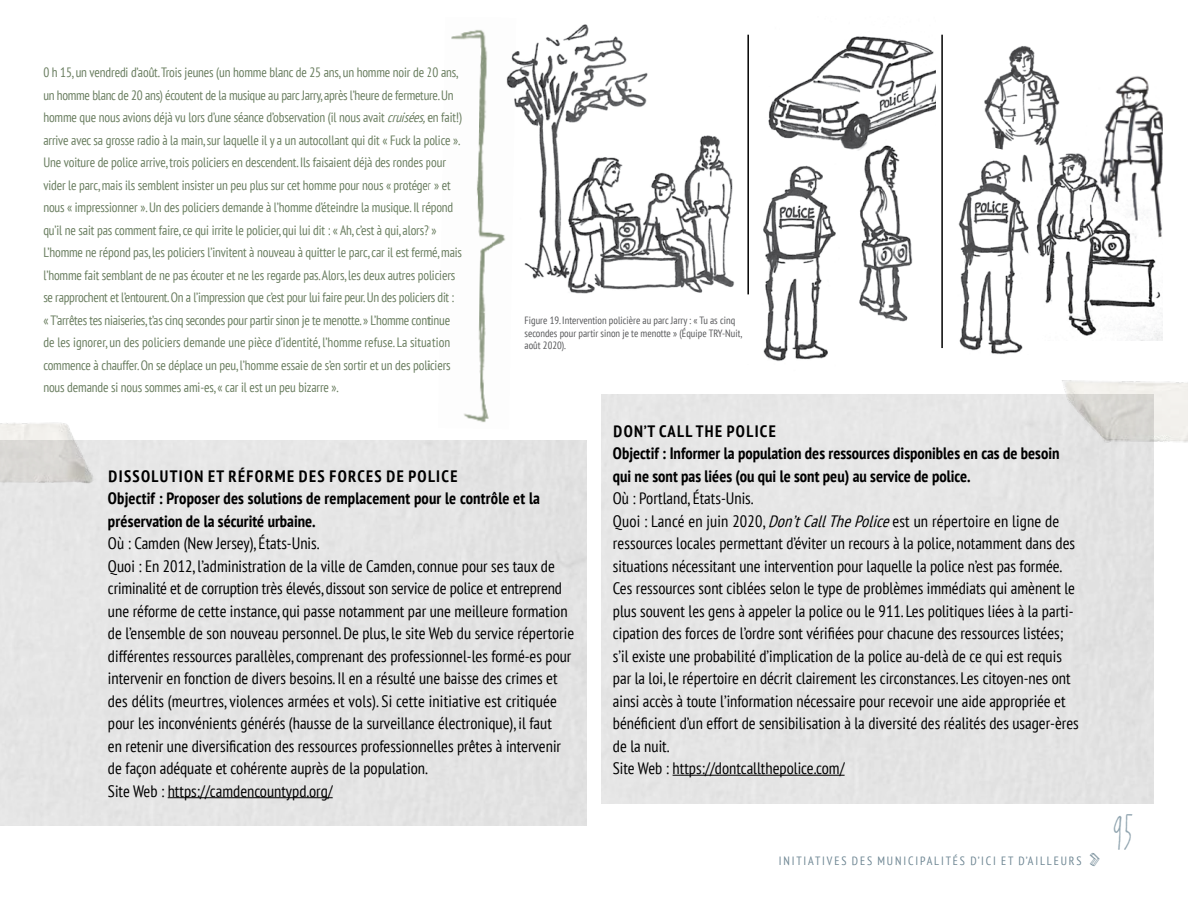
<style>
.page{position:relative;width:1188px;height:918px;background:#fff}
.page>*{position:absolute;margin:0;border:0;box-sizing:border-box;transform-origin:0 0}
.t1{font:45px "Balladofa Thin Man";color:#91a5b0}
.t2{font:condensed 16.5px/22.5px "PT Sans";color:#000}
.t3{font:700 condensed 16.5px/22.5px "PT Sans";color:#000}
.t4{font:condensed 13.5px/22.5px "PT Sans";letter-spacing:-.01em;color:#697d5f}
.t5{font:condensed 12px "PT Sans";letter-spacing:.155em;color:#6e8693}
.t6{font:condensed 10.5px/12.8px "PT Sans";color:#58595b}
.s1{font-style:italic}
.s2{font-family:"Mitten Hollow";font-stretch:normal;font-size:24px}
</style>
<div class="page">
<img style="left:768px;top:36px;width:167px;height:114px">
<img style="left:0;top:422px;width:122px;height:73px">
<img style="left:1049px;top:380px;width:139px;height:66px">
<hr style="left:168px;top:797px;width:165px;height:1px;background:#000">
<hr style="left:673px;top:775px;width:172px;height:1px;background:#000">
<img style="left:516px;top:24px;width:218px;height:270px">
<img style="left:747px;top:165px;width:89px;height:196px">
<img style="left:958px;top:186px;width:71px;height:168px">
<img style="left:1036px;top:153px;width:127px;height:188px">
<img style="left:854px;top:127px;width:62px;height:195px">
<img style="left:980px;top:46px;width:84px;height:141px">
<img style="left:1082px;top:76px;width:81px;height:174px">
<hr style="left:747px;top:35px;width:2px;height:259px;background:#000">
<hr style="left:941px;top:35px;width:2px;height:313px;background:#000">
<img style="left:451px;top:29px;width:65px;height:394px">
<p class="t4" style="left:43px;top:61px;width:420px">0 h 15, un vendredi d’août. Trois jeunes (un homme blanc de 25 ans, un homme noir de 20 ans, un homme blanc de 20 ans) écoutent de la musique au parc Jarry, après l’heure de fermeture. Un homme que nous avions déjà vu lors d’une séance d’observation (il nous avait <span class="s1">cruisées,</span>en fait!) arrive avec sa grosse radio à la main, sur laquelle il y a un autocollant qui dit « Fuck la police ».<br>Une voiture de police arrive, trois policiers en descendent. Ils faisaient déjà des rondes pour vider le parc, mais ils semblent insister un peu plus sur cet homme pour nous « protéger » et nous « impressionner ». Un des policiers demande à l’homme d’éteindre la musique. Il répond qu’il ne sait pas comment faire, ce qui irrite le policier, qui lui dit : « Ah, c’est à qui, alors? » L’homme ne répond pas, les policiers l’invitent à nouveau à quitter le parc, car il est fermé, mais l’homme fait semblant de ne pas écouter et ne les regarde pas. Alors, les deux autres policiers se rapprochent et l’entourent. On a l’impression que c’est pour lui faire peur. Un des policiers dit : « T’arrêtes tes niaiseries, t’as cinq secondes pour partir sinon je te menotte. » L’homme continue de les ignorer, un des policiers demande une pièce d’identité, l’homme refuse. La situation commence à chauffer. On se déplace un peu, l’homme essaie de s’en sortir et un des policiers nous demande si nous sommes ami-es, « car il est un peu bizarre ».</p>
<p class="t6" style="left:525px;top:314px;width:219px">Figure 19. Intervention policière au parc Jarry : « Tu as cinq secondes pour partir sinon je te menotte » (Équipe TRY-Nuit, août 2020).</p>
<p class="t3" style="left:108px;top:464px;width:434px">DISSOLUTION ET RÉFORME DES FORCES DE POLICE<br>Objectif : Proposer des solutions de remplacement pour le contrôle et la préservation de la sécurité urbaine.</p>
<p class="t2" style="left:108px;top:532px;width:468px">Où : Camden (New Jersey), États-Unis.<br>Quoi : En 2012, l’administration de la ville de Camden, connue pour ses taux de criminalité et de corruption très élevés, dissout son service de police et entreprend une réforme de cette instance, qui passe notamment par une meilleure formation de l’ensemble de son nouveau personnel. De plus, le site Web du service répertorie différentes ressources parallèles, comprenant des professionnel-les formé-es pour intervenir en fonction de divers besoins. Il en a résulté une baisse des crimes et des délits (meurtres, violences armées et vols). Si cette initiative est critiquée pour les inconvénients générés (hausse de la surveillance électronique), il faut<br>en retenir une diversification des ressources professionnelles prêtes à intervenir de façon adéquate et cohérente auprès de la population.<br>Site Web : https://camdencountypd.org/</p>
<p class="t3" style="left:613px;top:419px;width:448px">DON’T CALL THE POLICE<br>Objectif : Informer la population des ressources disponibles en cas de besoin qui ne sont pas liées (ou qui le sont peu) au service de police.</p>
<p class="t2" style="left:613px;top:487px;width:467px">Où : Portland, États-Unis.<br>Quoi : Lancé en juin 2020, <span class="s1">Don’tCallThePolice</span>est un répertoire en ligne de ressources locales permettant d’éviter un recours à la police, notamment dans des situations nécessitant une intervention pour laquelle la police n’est pas formée.<br>Ces ressources sont ciblées selon le type de problèmes immédiats qui amènent le plus souvent les gens à appeler la police ou le 911. Les politiques liées à la parti&shy;cipation des forces de l’ordre sont vérifiées pour chacune des ressources listées; s’il existe une probabilité d’implication de la police au-delà de ce qui est requis par la loi, le répertoire en décrit clairement les circonstances. Les citoyen-nes ont ainsi accès à toute l’information nécessaire pour recevoir une aide appropriée et bénéficient d’un effort de sensibilisation à la diversité des réalités des usager-ères de la nuit.<br>Site Web : https://dontcallthepolice.com/</p>
<p class="t5" style="left:779px;top:853px;width:323px">INITIATIVES DES MUNICIPALITÉS D’ICI ET D’AILLEURS <span class="s2">&gt;</span></p>
<h1 class="t1" style="left:1113px;top:814px;width:23px">95</h1>
</div>
